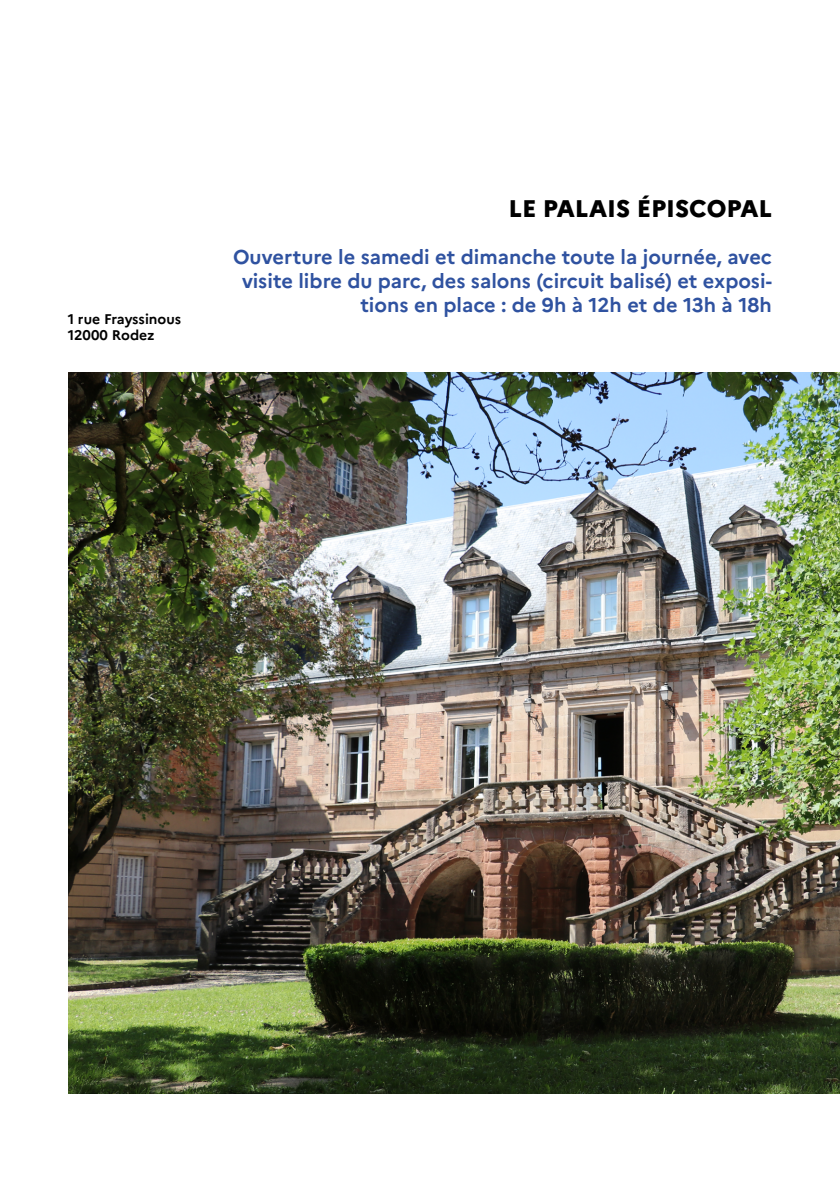
<style>
.page{position:relative;width:840px;height:1191px;background:#fff}
.page>*{position:absolute;margin:0;border:0;box-sizing:border-box;transform-origin:0 0}
.t1{font:800 24px "Marianne";color:#000}
.t2{font:700 20px/24px "Marianne";color:#2f52a0;text-align:right}
.t3{font:700 14px/16.8px "Marianne";color:#000}
</style>
<div class="page">
<img style="left:68px;top:373px;width:771px;height:720px">
<p class="t3" style="left:68px;top:309px;width:115px">1 rue Frayssinous<br>12000 Rodez</p>
<p class="t1" style="left:508px;top:190px;width:264px">LE PALAIS ÉPISCOPAL</p>
<p class="t2" style="left:233px;top:243px;width:540px">Ouverture le samedi et dimanche toute la journée, avec visite libre du parc, des salons (circuit balisé) et exposi&shy;tions en place : de 9h à 12h et de 13h à 18h</p>
</div>
